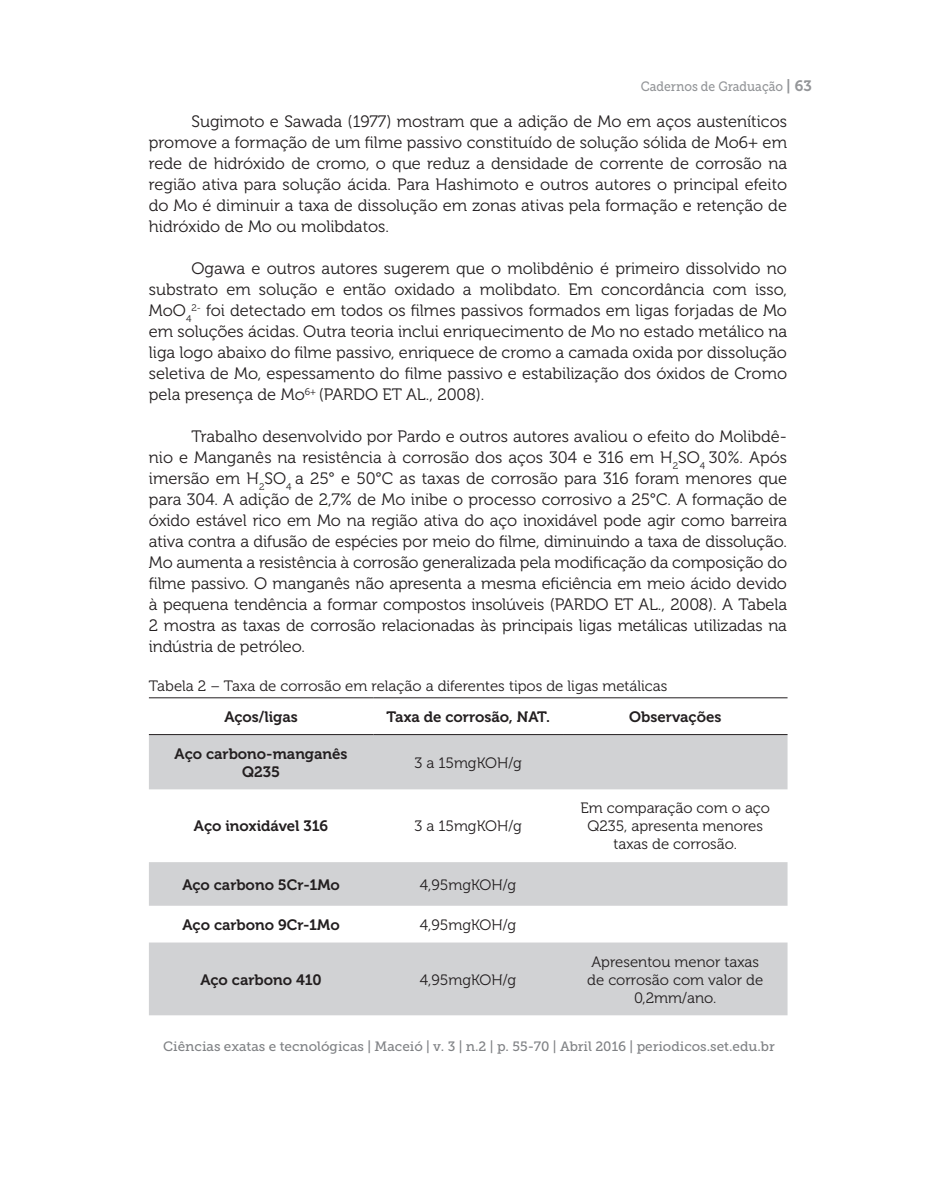
<style>
.page{position:relative;width:936px;height:1191px;background:#fff}
.page>*{position:absolute;margin:0;border:0;box-sizing:border-box;transform-origin:0 0}
.t1{font:16.5px/21px "Museo 300";color:#231f20;text-align:justify}
.t2{font:15px/18px "Museo 300";color:#231f20;text-align:center}
.t3{font:15px/18px "Museo 700";color:#231f20;text-align:center}
.t4{font:13.5px "Museo Slab 500";color:#808285}
.t5{font:13.5px "Museo Slab 500";color:#939598;scale:.9 1}
.s1{font-family:"Museo 700";font-size:15px}
</style>
<div class="page">
<div style="left:149px;top:735px;width:638px;height:54px;background:#d1d2d4"></div>
<svg style="left:149px;top:862px;width:638px;height:153px;fill:#d1d2d4"></svg>
<hr style="left:149px;top:697px;width:224px;height:1px;background:#231f20">
<hr style="left:373px;top:697px;width:190px;height:1px;background:#231f20">
<hr style="left:563px;top:697px;width:224px;height:1px;background:#231f20">
<hr style="left:149px;top:734px;width:224px;height:1px;background:#231f20">
<hr style="left:373px;top:734px;width:190px;height:1px;background:#231f20">
<hr style="left:563px;top:734px;width:224px;height:1px;background:#231f20">
<p class="t5" style="left:640px;top:79px;width:191px">Cadernos de Graduação <span class="s1">| 63</span></p>
<p class="t1" style="left:149px;top:111px;width:639px;text-indent:43px">Sugimoto e Sawada (1977) mostram que a adição de Mo em aços austeníticos promove a formação de um filme passivo constituído de solução sólida de Mo6+ em rede de hidróxido de cromo, o que reduz a densidade de corrente de corrosão na região ativa para solução ácida. Para Hashimoto e outros autores o principal efeito do Mo é diminuir a taxa de dissolução em zonas ativas pela formação e retenção de hidróxido de Mo ou molibdatos.</p>
<p class="t1" style="left:149px;top:258px;width:639px;text-indent:43px">Ogawa e outros autores sugerem que o molibdênio é primeiro dissolvido no substrato em solução e então oxidado a molibdato. Em concordância com isso, MoO<sub>4</sub><sup>2-</sup> foi detectado em todos os filmes passivos formados em ligas forjadas de Mo em soluções ácidas. Outra teoria inclui enriquecimento de Mo no estado metálico na liga logo abaixo do filme passivo, enriquece de cromo a camada oxida por dissolução seletiva de Mo, espessamento do filme passivo e estabilização dos óxidos de Cromo pela presença de Mo<sup>6+</sup> (PARDO ET AL., 2008).</p>
<p class="t1" style="left:149px;top:426px;width:639px;text-indent:43px">Trabalho desenvolvido por Pardo e outros autores avaliou o efeito do Molibdê&shy;nio e Manganês na resistência à corrosão dos aços 304 e 316 em H<sub>2</sub>SO<sub>4</sub> 30%. Após imersão em H<sub>2</sub>SO<sub>4</sub> a 25° e 50°C as taxas de corrosão para 316 foram menores que para 304. A adição de 2,7% de Mo inibe o processo corrosivo a 25°C. A formação de óxido estável rico em Mo na região ativa do aço inoxidável pode agir como barreira ativa contra a difusão de espécies por meio do filme, diminuindo a taxa de dissolução.<br>Mo aumenta a resistência à corrosão generalizada pela modificação da composição do filme passivo. O manganês não apresenta a mesma eficiência em meio ácido devido à pequena tendência a formar compostos insolúveis (PARDO ET AL., 2008). A Tabela 2 mostra as taxas de corrosão relacionadas às principais ligas metálicas utilizadas na indústria de petróleo.</p>
<p class="t2" style="left:149px;top:677px;width:520px">Tabela 2 – Taxa de corrosão em relação a diferentes tipos de ligas metálicas</p>
<p class="t3" style="left:224px;top:708px;width:75px">Aços/ligas</p>
<p class="t3" style="left:386px;top:708px;width:165px">Taxa de corrosão, NAT.</p>
<p class="t3" style="left:629px;top:708px;width:94px">Observações</p>
<p class="t3" style="left:175px;top:744px;width:174px">Aço carbono-manganês<br>Q235</p>
<p class="t2" style="left:414px;top:753px;width:109px">3 a 15mgKOH/g</p>
<p class="t3" style="left:194px;top:817px;width:136px">Aço inoxidável 316</p>
<p class="t2" style="left:414px;top:817px;width:109px">3 a 15mgKOH/g</p>
<p class="t3" style="left:182px;top:875px;width:159px">Aço carbono 5Cr-1Mo</p>
<p class="t2" style="left:420px;top:875px;width:98px">4,95mgKOH/g</p>
<p class="t3" style="left:182px;top:915px;width:159px">Aço carbono 9Cr-1Mo</p>
<p class="t2" style="left:420px;top:916px;width:98px">4,95mgKOH/g</p>
<p class="t3" style="left:200px;top:970px;width:123px">Aço carbono 410</p>
<p class="t2" style="left:420px;top:970px;width:98px">4,95mgKOH/g</p>
<p class="t2" style="left:580px;top:799px;width:191px">Em comparação com o aço<br>Q235, apresenta menores taxas de corrosão.</p>
<p class="t2" style="left:587px;top:952px;width:177px">Apresentou menor taxas de corrosão com valor de<br>0,2mm/ano.</p>
<p class="t4" style="left:163px;top:1039px;width:613px">Ciências exatas e tecnológicas | Maceió | v. 3 | n.2 | p. 55-70 | Abril 2016 | periodicos.set.edu.br</p>
</div>
